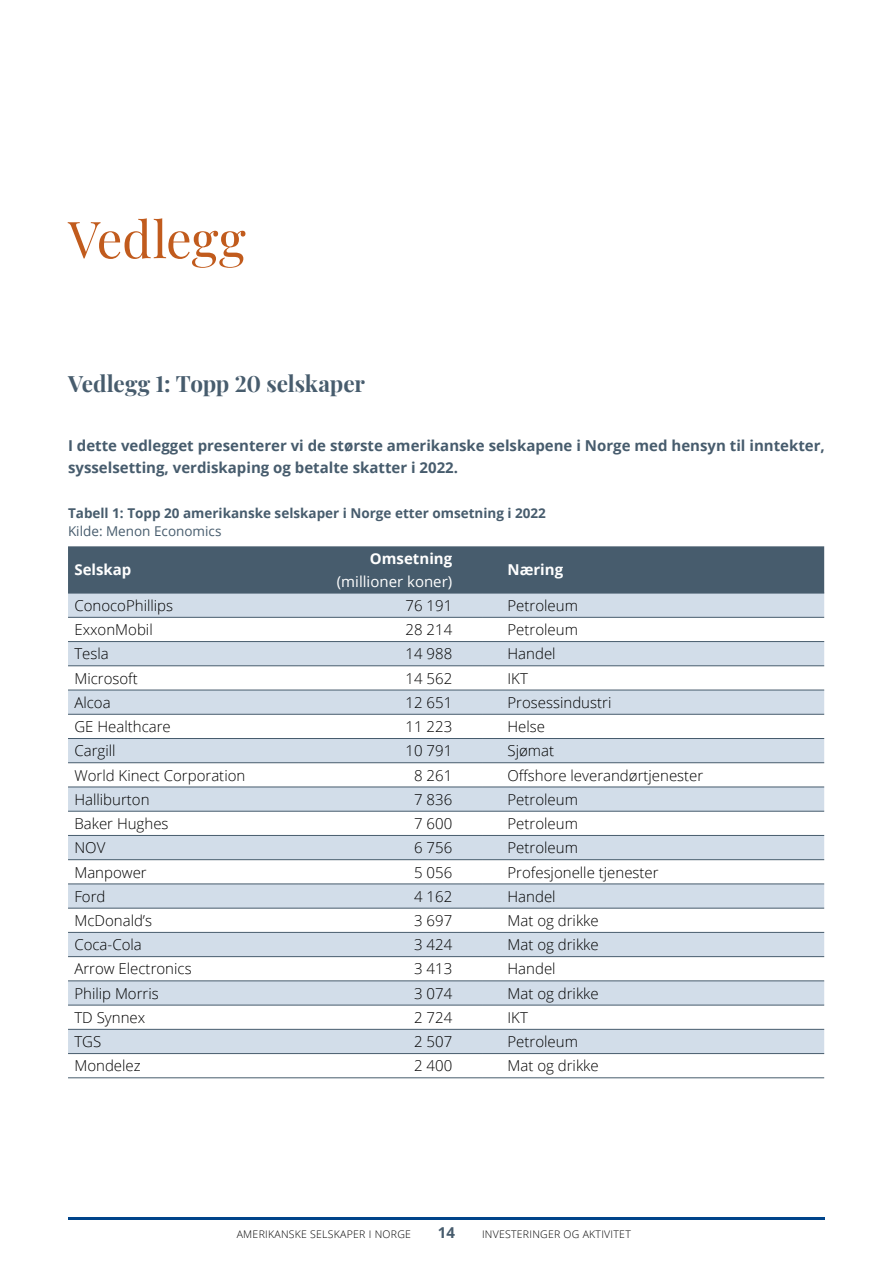
<style>
.page{position:relative;width:893px;height:1263px;background:#fff}
.page>*{position:absolute;margin:0;border:0;box-sizing:border-box;transform-origin:0 0}
.Heading_1{font:51px "Playfair Display";letter-spacing:-.005em;color:#c15b1d}
.Heading_2{font:700 22.5px "Playfair Display";letter-spacing:-.01em;color:#475c6d}
.Tabell{font:300 15px "Open Sans";color:#000}
.Ingress{font:700 15px/22.5px "Open Sans";color:#475c6d}
.Tabell-2{font:15px/22.5px "Open Sans";color:#fff;text-align:right}
.Tabell-3{font:700 15px "Open Sans";color:#fff}
.t1{font:700 13.5px/18px "Open Sans";color:#475c6d}
.t2{font:300 10.5px "Open Sans";letter-spacing:.025em;color:#000}
.s1{font-weight:400}
.s2{font-weight:700}
</style>
<div class="page">
<div style="left:68px;top:546px;width:756px;height:47px;background:#475c6d"></div>
<svg style="left:68px;top:594px;width:756px;height:459px;fill:#d2dde9"></svg>
<hr style="left:68px;top:593px;width:230px;height:1px;background:#475c6d">
<hr style="left:298px;top:593px;width:184px;height:1px;background:#475c6d">
<hr style="left:482px;top:593px;width:342px;height:1px;background:#475c6d">
<hr style="left:68px;top:617px;width:230px;height:1px;background:#475c6d">
<hr style="left:298px;top:617px;width:184px;height:1px;background:#475c6d">
<hr style="left:482px;top:617px;width:342px;height:1px;background:#475c6d">
<hr style="left:68px;top:641px;width:230px;height:1px;background:#475c6d">
<hr style="left:298px;top:641px;width:184px;height:1px;background:#475c6d">
<hr style="left:482px;top:641px;width:342px;height:1px;background:#475c6d">
<hr style="left:68px;top:665px;width:230px;height:1px;background:#475c6d">
<hr style="left:298px;top:665px;width:184px;height:1px;background:#475c6d">
<hr style="left:482px;top:665px;width:342px;height:1px;background:#475c6d">
<hr style="left:68px;top:690px;width:230px;height:1px;background:#475c6d">
<hr style="left:298px;top:690px;width:184px;height:1px;background:#475c6d">
<hr style="left:482px;top:690px;width:342px;height:1px;background:#475c6d">
<hr style="left:68px;top:714px;width:230px;height:1px;background:#475c6d">
<hr style="left:298px;top:714px;width:184px;height:1px;background:#475c6d">
<hr style="left:482px;top:714px;width:342px;height:1px;background:#475c6d">
<hr style="left:68px;top:738px;width:230px;height:1px;background:#475c6d">
<hr style="left:298px;top:738px;width:184px;height:1px;background:#475c6d">
<hr style="left:482px;top:738px;width:342px;height:1px;background:#475c6d">
<hr style="left:68px;top:762px;width:230px;height:1px;background:#475c6d">
<hr style="left:298px;top:762px;width:184px;height:1px;background:#475c6d">
<hr style="left:482px;top:762px;width:342px;height:1px;background:#475c6d">
<hr style="left:68px;top:787px;width:230px;height:1px;background:#475c6d">
<hr style="left:298px;top:787px;width:184px;height:1px;background:#475c6d">
<hr style="left:482px;top:787px;width:342px;height:1px;background:#475c6d">
<hr style="left:68px;top:811px;width:230px;height:1px;background:#475c6d">
<hr style="left:298px;top:811px;width:184px;height:1px;background:#475c6d">
<hr style="left:482px;top:811px;width:342px;height:1px;background:#475c6d">
<hr style="left:68px;top:835px;width:230px;height:1px;background:#475c6d">
<hr style="left:298px;top:835px;width:184px;height:1px;background:#475c6d">
<hr style="left:482px;top:835px;width:342px;height:1px;background:#475c6d">
<hr style="left:68px;top:859px;width:230px;height:1px;background:#475c6d">
<hr style="left:298px;top:859px;width:184px;height:1px;background:#475c6d">
<hr style="left:482px;top:859px;width:342px;height:1px;background:#475c6d">
<hr style="left:68px;top:884px;width:230px;height:1px;background:#475c6d">
<hr style="left:298px;top:884px;width:184px;height:1px;background:#475c6d">
<hr style="left:482px;top:884px;width:342px;height:1px;background:#475c6d">
<hr style="left:68px;top:908px;width:230px;height:1px;background:#475c6d">
<hr style="left:298px;top:908px;width:184px;height:1px;background:#475c6d">
<hr style="left:482px;top:908px;width:342px;height:1px;background:#475c6d">
<hr style="left:68px;top:932px;width:230px;height:1px;background:#475c6d">
<hr style="left:298px;top:932px;width:184px;height:1px;background:#475c6d">
<hr style="left:482px;top:932px;width:342px;height:1px;background:#475c6d">
<hr style="left:68px;top:956px;width:230px;height:1px;background:#475c6d">
<hr style="left:298px;top:956px;width:184px;height:1px;background:#475c6d">
<hr style="left:482px;top:956px;width:342px;height:1px;background:#475c6d">
<hr style="left:68px;top:980px;width:230px;height:1px;background:#475c6d">
<hr style="left:298px;top:980px;width:184px;height:1px;background:#475c6d">
<hr style="left:482px;top:980px;width:342px;height:1px;background:#475c6d">
<hr style="left:68px;top:1005px;width:230px;height:1px;background:#475c6d">
<hr style="left:298px;top:1005px;width:184px;height:1px;background:#475c6d">
<hr style="left:482px;top:1005px;width:342px;height:1px;background:#475c6d">
<hr style="left:68px;top:1029px;width:230px;height:1px;background:#475c6d">
<hr style="left:298px;top:1029px;width:184px;height:1px;background:#475c6d">
<hr style="left:482px;top:1029px;width:342px;height:1px;background:#475c6d">
<hr style="left:68px;top:1053px;width:230px;height:1px;background:#475c6d">
<hr style="left:298px;top:1053px;width:184px;height:1px;background:#475c6d">
<hr style="left:482px;top:1053px;width:342px;height:1px;background:#475c6d">
<hr style="left:68px;top:1077px;width:230px;height:1px;background:#475c6d">
<hr style="left:298px;top:1077px;width:184px;height:1px;background:#475c6d">
<hr style="left:482px;top:1077px;width:342px;height:1px;background:#475c6d">
<hr style="left:68px;top:1218px;width:757px;height:2px;background:#00448a">
<p class="Heading_1" style="left:68px;top:199px;width:179px">Vedlegg</p>
<p class="Heading_2" style="left:68px;top:366px;width:298px">Vedlegg 1: Topp 20 selskaper</p>
<p class="Ingress" style="left:68px;top:433px;width:758px">I dette vedlegget presenterer vi de største amerikanske selskapene i Norge med hensyn til inntekter, sysselsetting, verdiskaping og betalte skatter i 2022.</p>
<p class="t1" style="left:68px;top:504px;width:479px">Tabell 1: Topp 20 amerikanske selskaper i Norge etter omsetning i 2022<br><span class="s1">Kilde: Menon Economics</span></p>
<p class="Tabell-3" style="left:74px;top:559px;width:59px">Selskap</p>
<p class="Tabell-2" style="left:337px;top:547px;width:117px"><span class="s2">Omsetning </span>(millioner koner)</p>
<p class="Tabell-3" style="left:507px;top:559px;width:57px">Næring</p>
<p class="Tabell" style="left:74px;top:595px;width:100px">ConocoPhillips</p>
<p class="Tabell" style="left:405px;top:595px;width:48px">76 191</p>
<p class="Tabell" style="left:507px;top:595px;width:72px">Petroleum</p>
<p class="Tabell" style="left:74px;top:619px;width:80px">ExxonMobil</p>
<p class="Tabell" style="left:405px;top:619px;width:48px">28 214</p>
<p class="Tabell" style="left:507px;top:619px;width:72px">Petroleum</p>
<p class="Tabell" style="left:74px;top:644px;width:36px">Tesla</p>
<p class="Tabell" style="left:405px;top:644px;width:48px">14 988</p>
<p class="Tabell" style="left:507px;top:644px;width:50px">Handel</p>
<p class="Tabell" style="left:74px;top:668px;width:65px">Microsoft</p>
<p class="Tabell" style="left:405px;top:668px;width:48px">14 562</p>
<p class="Tabell" style="left:507px;top:668px;width:22px">IKT</p>
<p class="Tabell" style="left:74px;top:692px;width:38px">Alcoa</p>
<p class="Tabell" style="left:405px;top:692px;width:48px">12 651</p>
<p class="Tabell" style="left:507px;top:692px;width:105px">Prosessindustri</p>
<p class="Tabell" style="left:74px;top:716px;width:98px">GE Healthcare</p>
<p class="Tabell" style="left:405px;top:716px;width:48px">11 223</p>
<p class="Tabell" style="left:507px;top:716px;width:39px">Helse</p>
<p class="Tabell" style="left:74px;top:741px;width:43px">Cargill</p>
<p class="Tabell" style="left:405px;top:741px;width:48px">10 791</p>
<p class="Tabell" style="left:507px;top:741px;width:48px">Sjømat</p>
<p class="Tabell" style="left:74px;top:765px;width:172px">World Kinect Corporation</p>
<p class="Tabell" style="left:414px;top:765px;width:40px">8 261</p>
<p class="Tabell" style="left:507px;top:765px;width:197px">Offshore leverandørtjenester</p>
<p class="Tabell" style="left:74px;top:789px;width:77px">Halliburton</p>
<p class="Tabell" style="left:414px;top:789px;width:40px">7 836</p>
<p class="Tabell" style="left:507px;top:789px;width:72px">Petroleum</p>
<p class="Tabell" style="left:74px;top:813px;width:96px">Baker Hughes</p>
<p class="Tabell" style="left:414px;top:813px;width:40px">7 600</p>
<p class="Tabell" style="left:507px;top:813px;width:72px">Petroleum</p>
<p class="Tabell" style="left:74px;top:837px;width:32px">NOV</p>
<p class="Tabell" style="left:414px;top:837px;width:40px">6 756</p>
<p class="Tabell" style="left:507px;top:837px;width:72px">Petroleum</p>
<p class="Tabell" style="left:74px;top:862px;width:74px">Manpower</p>
<p class="Tabell" style="left:414px;top:862px;width:40px">5 056</p>
<p class="Tabell" style="left:507px;top:862px;width:153px">Profesjonelle tjenester</p>
<p class="Tabell" style="left:74px;top:886px;width:33px">Ford</p>
<p class="Tabell" style="left:414px;top:886px;width:40px">4 162</p>
<p class="Tabell" style="left:507px;top:886px;width:50px">Handel</p>
<p class="Tabell" style="left:74px;top:910px;width:79px">McDonald’s</p>
<p class="Tabell" style="left:414px;top:910px;width:40px">3 697</p>
<p class="Tabell" style="left:507px;top:910px;width:93px">Mat og drikke</p>
<p class="Tabell" style="left:74px;top:934px;width:69px">Coca-Cola</p>
<p class="Tabell" style="left:414px;top:934px;width:40px">3 424</p>
<p class="Tabell" style="left:507px;top:934px;width:93px">Mat og drikke</p>
<p class="Tabell" style="left:74px;top:959px;width:119px">Arrow Electronics</p>
<p class="Tabell" style="left:414px;top:959px;width:40px">3 413</p>
<p class="Tabell" style="left:507px;top:959px;width:50px">Handel</p>
<p class="Tabell" style="left:74px;top:983px;width:86px">Philip Morris</p>
<p class="Tabell" style="left:414px;top:983px;width:40px">3 074</p>
<p class="Tabell" style="left:507px;top:983px;width:93px">Mat og drikke</p>
<p class="Tabell" style="left:74px;top:1007px;width:72px">TD Synnex</p>
<p class="Tabell" style="left:414px;top:1007px;width:40px">2 724</p>
<p class="Tabell" style="left:507px;top:1007px;width:22px">IKT</p>
<p class="Tabell" style="left:74px;top:1031px;width:28px">TGS</p>
<p class="Tabell" style="left:414px;top:1031px;width:40px">2 507</p>
<p class="Tabell" style="left:507px;top:1031px;width:72px">Petroleum</p>
<p class="Tabell" style="left:74px;top:1056px;width:68px">Mondelez</p>
<p class="Tabell" style="left:414px;top:1056px;width:40px">2 400</p>
<p class="Tabell" style="left:507px;top:1056px;width:93px">Mat og drikke</p>
<p class="t2" style="left:237px;top:1227px;width:176px">AMERIKANSKE SELSKAPER I NORGE</p>
<p class="Ingress" style="left:438px;top:1221px;width:19px">14</p>
<p class="t2" style="left:482px;top:1227px;width:150px">INVESTERINGER OG AKTIVITET</p>
</div>
